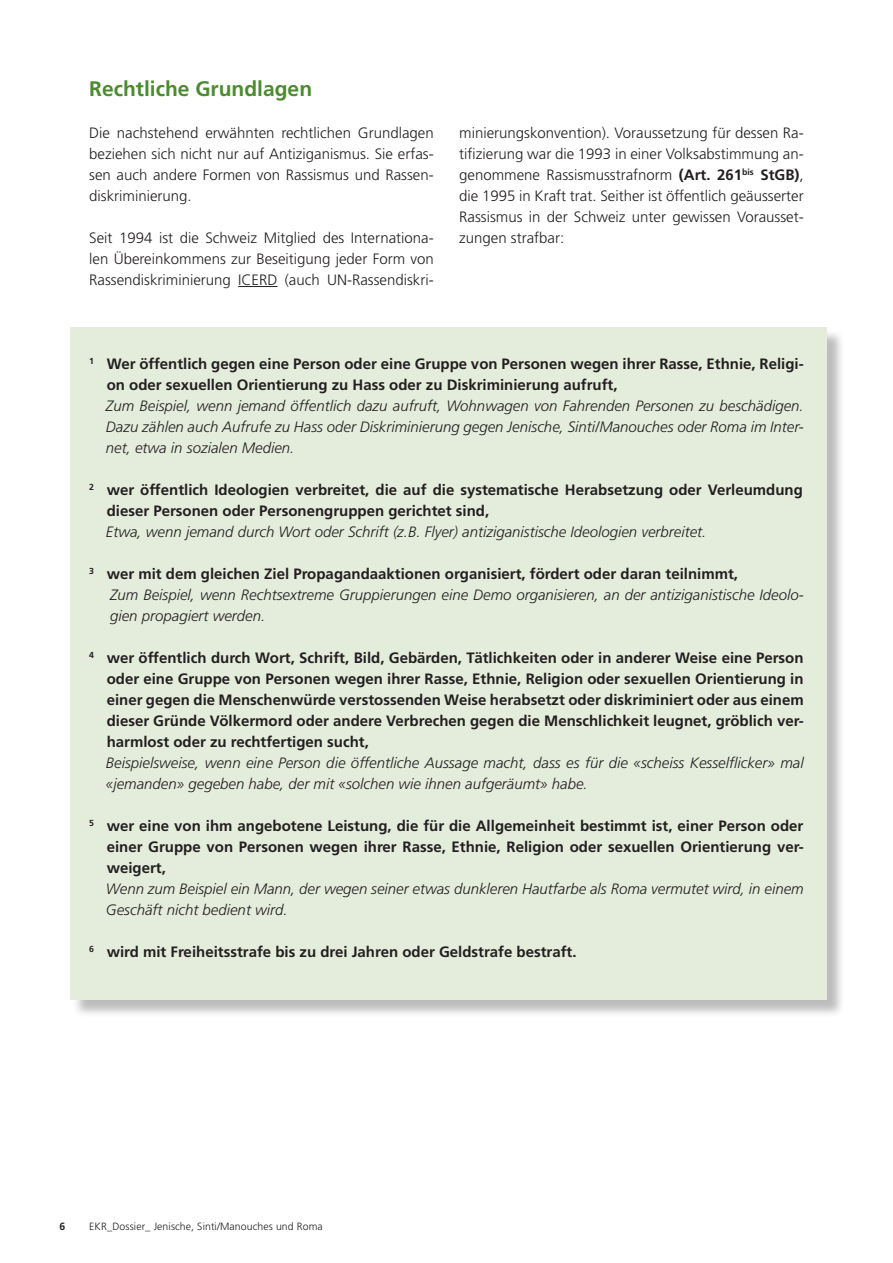
<style>
.page{position:relative;width:893px;height:1263px;background:#fff}
.page>*{position:absolute;margin:0;border:0;box-sizing:border-box;transform-origin:0 0}
.t1{font:700 21px "Frutiger LT Std";color:#4c8b2f}
.t2{font:700 15px/21px "Frutiger LT Std";color:#231f20}
.t3{font:italic 300 15px/21px "Frutiger LT Std";color:#231f20}
.t4{font:300 15px/21px "Frutiger LT Std";color:#231f20;text-align:justify}
.t5{font:300 10.5px "Frutiger LT Std";letter-spacing:.01em;color:#231f20}
.t6{font:700 10.5px "Frutiger LT Std";color:#231f20}
.s1{font-weight:700}
.s2{font-weight:700;font-style:normal}
</style>
<div class="page">
<hr style="left:238px;top:286px;width:39px;height:1px;background:#231f20">
<div style="left:72px;top:329px;width:773px;height:689px;background:#231f20;opacity:.3"></div>
<div style="left:70px;top:327px;width:756px;height:672px;background:#e4eddc"></div>
<h1 class="t1" style="left:89px;top:76px;width:224px">Rechtliche Grundlagen</h1>
<p class="t4" style="left:89px;top:123px;width:346px">Die nachstehend erwähnten rechtlichen Grundlagen beziehen sich nicht nur auf Antiziganismus. Sie erfas&shy;sen auch andere Formen von Rassismus und Rassen&shy;diskriminierung.</p>
<p class="t4" style="left:89px;top:228px;width:346px">Seit 1994 ist die Schweiz Mitglied des Internationa&shy;len Übereinkommens zur Beseitigung jeder Form von Rassendiskriminierung ICERD (auch UN-Rassendiskri-</p>
<p class="t4" style="left:459px;top:123px;width:346px">minierungskonvention). Voraussetzung für dessen Ra&shy;tifizierung war die 1993 in einer Volksabstimmung an&shy;genommene Rassismusstrafnorm <span class="s1">(Art. 261</span><sup>bis</sup> <span class="s1">StGB)</span>, die 1995 in Kraft trat. Seither ist öffentlich geäusserter Rassismus in der Schweiz unter gewissen Vorausset&shy;zungen strafbar:</p>
<p class="t2" style="left:107px;top:353px;width:699px;text-indent:-17px"><sup>1</sup> Wer öffentlich gegen eine Person oder eine Gruppe von Personen wegen ihrer Rasse, Ethnie, Religi&shy;on oder sexuellen Orientierung zu Hass oder zu Diskriminierung aufruft,</p>
<p class="t3" style="left:106px;top:395px;width:699px;text-align:justify">Zum Beispiel, wenn jemand öffentlich dazu aufruft, Wohnwagen von Fahrenden Personen zu beschädigen.<br>Dazu zählen auch Aufrufe zu Hass oder Diskriminierung gegen Jenische, Sinti/Manouches oder Roma im Inter&shy;net, etwa in sozialen Medien.</p>
<p class="t2" style="left:107px;top:479px;width:698px;text-indent:-17px"><sup>2</sup> wer öffentlich Ideologien verbreitet, die auf die systematische Herabsetzung oder Verleumdung dieser Personen oder Personengruppen gerichtet sind,</p>
<p class="t3" style="left:106px;top:521px;width:602px">Etwa, wenn jemand durch Wort oder Schrift (z.B. Flyer) antiziganistische Ideologien verbreitet.</p>
<p class="t3" style="left:110px;top:563px;width:695px;text-indent:-21px"><sup>3</sup> <span class="s2">wer mit dem gleichen Ziel Propagandaaktionen organisiert, fördert oder daran teilnimmt,<br></span>Zum Beispiel, wenn Rechtsextreme Gruppierungen eine Demo organisieren, an der antiziganistische Ideolo&shy;gien propagiert werden.</p>
<p class="t2" style="left:107px;top:647px;width:699px;text-align:justify;text-indent:-17px"><sup>4</sup> wer öffentlich durch Wort, Schrift, Bild, Gebärden, Tätlichkeiten oder in anderer Weise eine Person oder eine Gruppe von Personen wegen ihrer Rasse, Ethnie, Religion oder sexuellen Orientierung in einer gegen die Menschenwürde verstossenden Weise herabsetzt oder diskriminiert oder aus einem dieser Gründe Völkermord oder andere Verbrechen gegen die Menschlichkeit leugnet, gröblich ver&shy;harmlost oder zu rechtfertigen sucht,</p>
<p class="t3" style="left:106px;top:752px;width:699px">Beispielsweise, wenn eine Person die öffentliche Aussage macht, dass es für die «scheiss Kesselflicker» mal «jemanden» gegeben habe, der mit «solchen wie ihnen aufgeräumt» habe.</p>
<p class="t2" style="left:107px;top:815px;width:698px;text-align:justify;text-indent:-17px"><sup>5</sup> wer eine von ihm angebotene Leistung, die für die Allgemeinheit bestimmt ist, einer Person oder einer Gruppe von Personen wegen ihrer Rasse, Ethnie, Religion oder sexuellen Orientierung ver&shy;weigert,</p>
<p class="t3" style="left:106px;top:878px;width:699px">Wenn zum Beispiel ein Mann, der wegen seiner etwas dunkleren Hautfarbe als Roma vermutet wird, in einem<br>Geschäft nicht bedient wird.</p>
<p class="t2" style="left:89px;top:941px;width:489px"><sup>6</sup> wird mit Freiheitsstrafe bis zu drei Jahren oder Geldstrafe bestraft.</p>
<p class="t6" style="left:60px;top:1220px;width:7px">6</p>
<p class="t5" style="left:89px;top:1220px;width:235px">EKR_Dossier_ Jenische, Sinti/Manouches und Roma</p>
</div>
